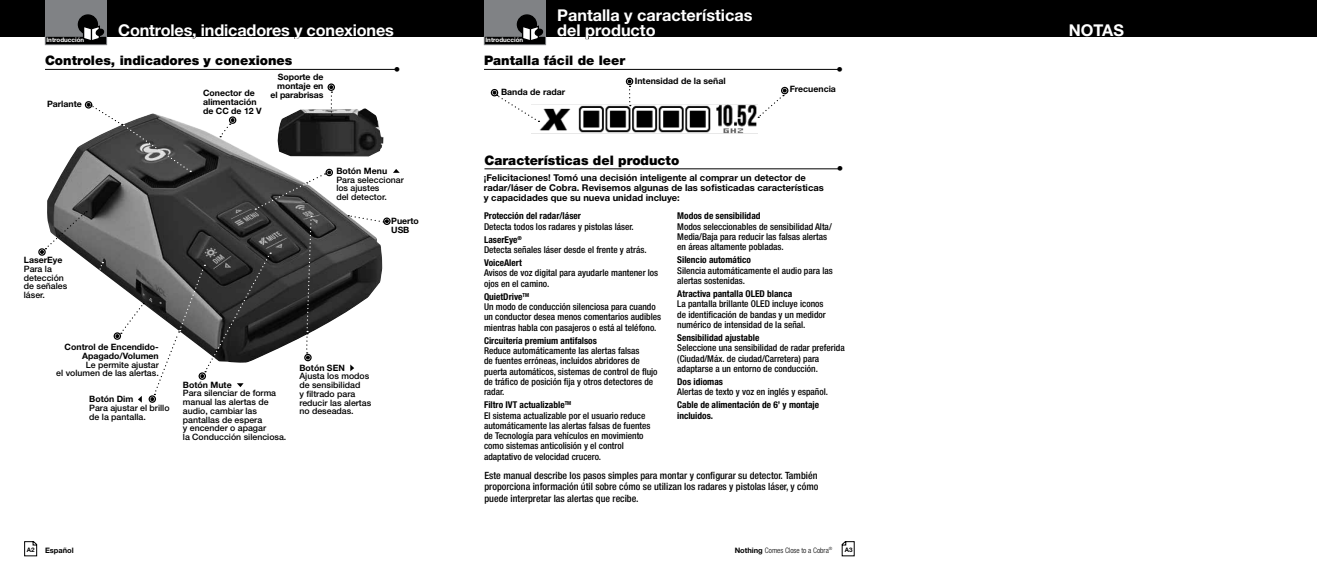
<style>
.page{position:relative;width:1317px;height:585px;background:#fff}
.page>*{position:absolute;margin:0;border:0;box-sizing:border-box;transform-origin:0 0}
.t1{font:700 16.25px "Helvetica Neue LT Std";color:#fff}
.t2{font:900 13.12px "Helvetica Neue LT Std";color:#000}
.t3{font:500 condensed 10px/11.2px "Helvetica Neue LT Std";color:#000;text-align:justify}
.t4{font:500 condensed 9.38px/10.2px "Helvetica Neue LT Std";color:#000}
.t5{font:700 condensed 9.38px/10.2px "Helvetica Neue LT Std";color:#000}
.t6{font:700 9.38px/10px "Helvetica Neue LT Std";color:#000}
.t7{font:500 8.75px/8.8px "Helvetica Neue LT Std";color:#000}
.t8{font:700 8.75px/8.8px "Helvetica Neue LT Std";color:#000}
.t9{font:300 condensed 7.5px "Helvetica Neue LT Std";color:#000}
.t10{font:700 7.5px "Helvetica Neue LT Std";color:#000}
.t11{font:700 6.25px "Helvetica Neue LT Std";color:#fff}
.t12{font:700 6.25px "Helvetica Neue LT Std";color:#000}
.s1{font-weight:700}
.s2{font-weight:700;font-stretch:normal}
</style>
<div class="page">
<img style="left:47px;top:126px;width:335px;height:226px">
<img style="left:277px;top:108px;width:106px;height:48px">
<div style="left:439px;top:0;width:446px;height:36px;background:#000"></div>
<div style="left:878px;top:0;width:438px;height:36px;background:#000"></div>
<div style="left:0;top:0;width:439px;height:36px;background:#000"></div>
<svg style="left:841px;top:541px;width:14px;height:15px"></svg>
<svg style="left:24px;top:541px;width:13px;height:15px"></svg>
<svg style="left:557px;top:36px;width:98px;height:3px"></svg>
<div style="left:484px;top:0;width:62px;height:45px;background:#808285"></div>
<svg style="left:118px;top:36px;width:276px;height:3px"></svg>
<div style="left:45px;top:0;width:62px;height:45px;background:#808285"></div>
<hr style="left:45px;top:69px;width:350px;height:1px;background:#000">
<hr style="left:484px;top:69px;width:356px;height:1px;background:#000">
<img style="left:539px;top:105px;width:218px;height:28px">
<div style="left:490px;top:89px;width:8px;height:7px;border:1px solid #000;border-radius:50%"></div>
<svg style="left:493px;top:91px;width:46px;height:31px"></svg>
<div style="left:781px;top:87px;width:7px;height:7px;border:1px solid #000;border-radius:50%"></div>
<svg style="left:757px;top:89px;width:29px;height:29px"></svg>
<div style="left:625px;top:78px;width:8px;height:7px;border:1px solid #000;border-radius:50%"></div>
<svg style="left:628px;top:80px;width:3px;height:26px"></svg>
<hr style="left:484px;top:169px;width:356px;height:1px;background:#000">
<svg style="left:38px;top:211px;width:49px;height:46px"></svg>
<div style="left:148px;top:395px;width:8px;height:8px;border:1px solid #000;border-radius:50%"></div>
<div style="left:85px;top:101px;width:7px;height:8px;border:1px solid #000;border-radius:50%"></div>
<div style="left:45px;top:36px;width:62px;height:9px;background:#000"></div>
<div style="left:45px;top:36px;width:62px;height:9px;border:1px solid #808285"></div>
<div style="left:78px;top:15px;width:19px;height:19px;background:#000;border-radius:50%"></div>
<div style="left:78px;top:14px;width:20px;height:21px;border:1px solid #000;border-radius:50%"></div>
<svg style="left:83px;top:25px;width:22px;height:15px"></svg>
<div style="left:484px;top:36px;width:61px;height:9px;background:#000"></div>
<div style="left:484px;top:36px;width:62px;height:9px;border:1px solid #808285"></div>
<div style="left:517px;top:15px;width:19px;height:19px;background:#000;border-radius:50%"></div>
<div style="left:516px;top:14px;width:21px;height:21px;border:1px solid #000;border-radius:50%"></div>
<svg style="left:522px;top:25px;width:21px;height:15px"></svg>
<svg style="left:87px;top:103px;width:104px;height:69px"></svg>
<svg style="left:304px;top:216px;width:8px;height:146px"></svg>
<svg style="left:219px;top:116px;width:18px;height:21px"></svg>
<svg style="left:97px;top:262px;width:6px;height:14px"></svg>
<div style="left:114px;top:332px;width:7px;height:8px;border:1px solid #000;border-radius:50%"></div>
<svg style="left:116px;top:303px;width:28px;height:35px"></svg>
<div style="left:327px;top:83px;width:8px;height:8px;border:1px solid #000;border-radius:50%"></div>
<svg style="left:329px;top:86px;width:4px;height:30px"></svg>
<div style="left:325px;top:169px;width:8px;height:7px;border:1px solid #000;border-radius:50%"></div>
<svg style="left:255px;top:171px;width:76px;height:39px"></svg>
<div style="left:383px;top:218px;width:7px;height:7px;border:1px solid #000;border-radius:50%"></div>
<svg style="left:348px;top:215px;width:40px;height:8px"></svg>
<svg style="left:138px;top:396px;width:4px;height:7px"></svg>
<svg style="left:151px;top:253px;width:120px;height:148px"></svg>
<svg style="left:350px;top:365px;width:4px;height:6px"></svg>
<svg style="left:393px;top:169px;width:7px;height:4px"></svg>
<h1 class="t1" style="left:557px;top:5px;width:197px">Pantalla y características</h1>
<h1 class="t1" style="left:118px;top:20px;width:277px">Controles, indicadores y conexiones</h1>
<h1 class="t1" style="left:557px;top:20px;width:100px">del producto</h1>
<h1 class="t1" style="left:1068px;top:20px;width:57px">NOTAS</h1>
<p class="t11" style="left:46px;top:36px;width:39px">Introducción</p>
<p class="t11" style="left:485px;top:36px;width:39px">Introducción</p>
<h2 class="t2" style="left:45px;top:53px;width:249px">Controles, indicadores y conexiones</h2>
<p class="t8" style="left:47px;top:100px;width:36px">Parlante</p>
<p class="t8" style="left:203px;top:88px;width:60px">Conector de alimentación de CC de 12 V</p>
<p class="t8" style="left:270px;top:72px;width:54px;text-align:right">Soporte de montaje en el parabrisas</p>
<h2 class="t2" style="left:394px;top:62px;width:8px">•</h2>
<p class="t8" style="left:24px;top:255px;width:40px">LaserEye</p>
<p class="t7" style="left:24px;top:264px;width:45px">Para la detección de señales láser.</p>
<p class="t8" style="left:336px;top:166px;width:52px">Botón Menu</p>
<p class="t7" style="left:336px;top:175px;width:69px">Para seleccionar los ajustes<br>del detector.</p>
<p class="t8" style="left:391px;top:217px;width:29px">Puerto<br>USB</p>
<p class="t8" style="left:65px;top:342px;width:96px;text-align:right">Control de Encendido-<br>Apagado/Volumen</p>
<p class="t7" style="left:56px;top:360px;width:104px;text-align:right">Le permite ajustar<br>el volumen de las alertas.</p>
<p class="t8" style="left:89px;top:395px;width:46px">Botón Dim</p>
<p class="t7" style="left:89px;top:404px;width:82px">Para ajustar el brillo de la pantalla.</p>
<p class="t8" style="left:183px;top:380px;width:50px">Botón Mute</p>
<p class="t7" style="left:183px;top:389px;width:105px">Para silenciar de forma manual las alertas de audio, cambiar las pantallas de espera<br>y encender o apagar<br>la Conducción silenciosa.</p>
<p class="t8" style="left:299px;top:363px;width:47px">Botón SEN</p>
<p class="t7" style="left:299px;top:372px;width:73px">Ajusta los modos de sensibilidad<br>y filtrado para reducir las alertas no deseadas.</p>
<h2 class="t2" style="left:484px;top:53px;width:143px">Pantalla fácil de leer</h2>
<p class="t8" style="left:501px;top:88px;width:66px">Banda de radar</p>
<p class="t8" style="left:635px;top:76px;width:92px">Intensidad de la señal</p>
<h2 class="t2" style="left:484px;top:152px;width:196px">Características del producto</h2>
<h2 class="t2" style="left:836px;top:62px;width:8px">•</h2>
<p class="t8" style="left:789px;top:84px;width:48px">Frecuencia</p>
<h2 class="t2" style="left:836px;top:161px;width:8px">•</h2>
<p class="t6" style="left:484px;top:173px;width:341px">¡Felicitaciones! Tomó una decisión inteligente al comprar un detector de radar/láser de Cobra. Revisemos algunas de las sofisticadas características y capacidades que su nueva unidad incluye:</p>
<p class="t5" style="left:484px;top:211px;width:98px">Protección del radar/láser</p>
<p class="t4" style="left:484px;top:220px;width:151px;line-height:13px">Detecta todos los radares y pistolas láser.<br><span class="s1">LaserEye</span><sup>®</sup></p>
<p class="t4" style="left:484px;top:244px;width:164px">Detecta señales láser desde el frente y atrás.</p>
<p class="t5" style="left:484px;top:257px;width:39px">VoiceAlert</p>
<p class="t4" style="left:484px;top:268px;width:176px">Avisos de voz digital para ayudarle mantener los ojos en el camino.</p>
<p class="t4" style="left:484px;top:291px;width:178px"><span class="s1">QuietDrive</span><sup>TM<br></sup>Un modo de conducción silenciosa para cuando un conductor desea menos comentarios audibles mientras habla con pasajeros o está al teléfono.</p>
<p class="t5" style="left:484px;top:335px;width:114px">Circuitería premium antifalsos</p>
<p class="t4" style="left:484px;top:345px;width:175px">Reduce automáticamente las alertas falsas<br>de fuentes erróneas, incluidos abridores de puerta automáticos, sistemas de control de flujo de tráfico de posición fija y otros detectores de radar.</p>
<p class="t4" style="left:484px;top:400px;width:168px"><span class="s1">Filtro IVT actualizable</span><sup>TM<br></sup>El sistema actualizable por el usuario reduce automáticamente las alertas falsas de fuentes de Tecnología para vehículos en movimiento como sistemas anticolisión y el control adaptativo de velocidad crucero.</p>
<p class="t5" style="left:677px;top:211px;width:85px">Modos de sensibilidad</p>
<p class="t4" style="left:677px;top:221px;width:156px">Modos seleccionables de sensibilidad Alta/<br>Media/Baja para reducir las falsas alertas en áreas altamente pobladas.</p>
<p class="t5" style="left:677px;top:255px;width:75px">Silencio automático</p>
<p class="t4" style="left:677px;top:265px;width:157px">Silencia automáticamente el audio para las alertas sostenidas.</p>
<p class="t5" style="left:677px;top:288px;width:116px">Atractiva pantalla OLED blanca</p>
<p class="t4" style="left:677px;top:299px;width:150px">La pantalla brillante OLED incluye iconos de identificación de bandas y un medidor numérico de intensidad de la señal.</p>
<p class="t5" style="left:677px;top:332px;width:84px">Sensibilidad ajustable</p>
<p class="t4" style="left:677px;top:343px;width:169px">Seleccione una sensibilidad de radar preferida (Ciudad/Máx. de ciudad/Carretera) para adaptarse a un entorno de conducción.</p>
<p class="t5" style="left:677px;top:376px;width:47px">Dos idiomas</p>
<p class="t4" style="left:677px;top:387px;width:152px">Alertas de texto y voz en inglés y español.</p>
<p class="t5" style="left:677px;top:400px;width:143px">Cable de alimentación de 6’ y montaje incluidos.</p>
<p class="t3" style="left:484px;top:470px;width:335px">Este manual describe los pasos simples para montar y configurar su detector. También proporciona información útil sobre cómo se utilizan los radares y pistolas láser, y cómo puede interpretar las alertas que recibe.</p>
<p class="t9" style="left:734px;top:546px;width:99px"><span class="s2">Nothing</span> Comes Close to a Cobra<sup>®</sup></p>
<p class="t12" style="left:27px;top:546px;width:9px">A2</p>
<p class="t10" style="left:45px;top:545px;width:30px">Español</p>
<p class="t12" style="left:844px;top:546px;width:9px">A3</p>
</div>
